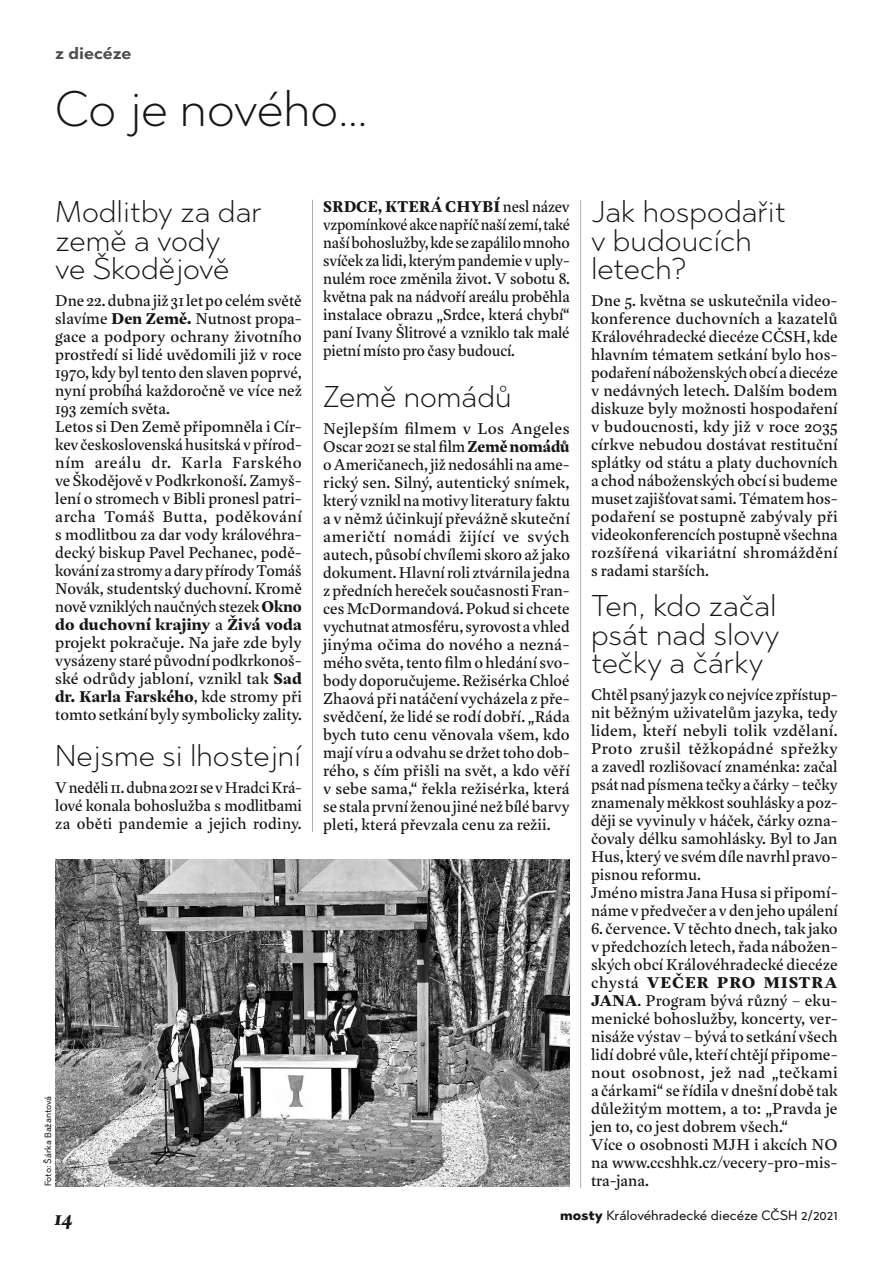
<style>
.page{position:relative;width:893px;height:1263px;background:#fff}
.page>*{position:absolute;margin:0;border:0;box-sizing:border-box;transform-origin:0 0}
.t1{font:300 49.5px "Abrade";color:#151616}
.t2{font:300 30px/28.5px "Abrade";color:#151616}
.t3{font:italic 700 20.25px "Tara";color:#151616}
.t4{font:16.5px/18px "Tara";color:#151616}
.t5{font:16.5px/18px "Tara";color:#151616;text-align:justify;scale:1.04 1}
.t6{font:16.5px/18px "Tara";color:#151616;text-align:justify;scale:.96 1}
.t7{font:700 16.5px "Abrade";color:#4e4e4d}
.t8{font:13.5px "Abrade";color:#151616}
.t9{font:9px "Abrade";letter-spacing:-.01em;color:#151616}
.s1{font-weight:700}
.s2{font-weight:800}
</style>
<div class="page">
<img style="left:55px;top:859px;width:515px;height:327px">
<hr style="left:312px;top:200px;width:1px;height:632px;background:#afb0b0">
<hr style="left:580px;top:200px;width:1px;height:988px;background:#afb0b0">
<p class="t7" style="left:55px;top:42px;width:78px">z diecéze</p>
<h1 class="t1" style="left:55px;top:76px;width:314px">Co je nového…</h1>
<h2 class="t2" style="left:55px;top:197px;width:208px">Modlitby za dar země a vody<br>ve Škodějově</h2>
<p class="t4" style="left:55px;top:291px;width:248px">Dne 22. dubna již 31 let po celém světě slavíme <span class="s1">Den Země.</span> Nutnost propa&shy;gace a podpory ochrany životního prostředí si lidé uvědomili již v roce 1970, kdy byl tento den slaven poprvé, nyní probíhá každoročně ve více než 193 zemích světa.<br>Letos si Den Země připomněla i Cír&shy;kev československá husitská vpřírod&shy;ním areálu dr. Karla Farského ve Škodějově vPodkrkonoší. Zamyš&shy;lení o stromech v Bibli pronesl patri&shy;archa Tomáš Butta, poděkování s modlitbou za dar vody královéhra&shy;decký biskup Pavel Pechanec, podě&shy;kování zastromy adary přírody Tomáš Novák, studentský duchovní. Kromě nově vzniklých naučných stezek <span class="s1">Okno do duchovní krajiny</span> a <span class="s1">Živá voda </span>projekt pokračuje. Na jaře zde byly vysázeny staré původní podkrkonoš&shy;ské odrůdy jabloní, vznikl tak <span class="s1">Sad dr. Karla Farského</span>, kde stromy při tomto setkání byly symbolicky zality.</p>
<h2 class="t2" style="left:55px;top:741px;width:247px">Nejsme si lhostejní</h2>
<p class="t6" style="left:55px;top:778px;width:258px">Vneděli 11. dubna 2021 se vHradci Krá&shy;lové konala bohoslužba s modlitbami za oběti pandemie a jejich rodiny.</p>
<p class="t4" style="left:323px;top:197px;width:248px;text-align:justify"><span class="s1">SRDCE, KTERÁ CHYBÍ</span> nesl název vzpomínkové akce napříč naší zemí, také naší bohoslužby, kde se zapálilo mnoho svíček za lidi, kterým pandemie vuply&shy;nulém roce změnila život. V sobotu 8. května pak na nádvoří areálu proběhla instalace obrazu „Srdce, která chybí“ paní Ivany Šlitrové a vzniklo tak malé pietní místo pro časy budoucí.</p>
<h2 class="t2" style="left:323px;top:382px;width:190px">Země nomádů</h2>
<p class="t5" style="left:323px;top:419px;width:239px">Nejlepším filmem v Los Angeles Oscar 2021 se stal film <span class="s1">Země nomádů </span>oAmeričanech, již nedosáhli na ame&shy;rický sen. Silný, autentický snímek, který vznikl namotivy literatury faktu a v němž účinkují převážně skuteční američtí nomádi žijící ve svých autech, působí chvílemi skoro až jako dokument. Hlavní roli ztvárnila jedna z předních hereček současnosti Fran&shy;ces McDormandová. Pokud si chcete vychutnat atmosféru, syrovost avhled jinýma očima do nového a nezná&shy;mého světa, tento film o hledání svo&shy;body doporučujeme. Režisérka Chloé Zhaová při natáčení vycházela z pře&shy;svědčení, že lidé se rodí dobří. „Ráda bych tuto cenu věnovala všem, kdo mají víru a odvahu se držet toho dob&shy;rého, s čím přišli na svět, a kdo věří v sebe sama,“ řekla režisérka, která se stala první ženou jiné než bílé barvy pleti, která převzala cenu za režii.</p>
<p class="t9" style="left:42px;top:1186px;width:92px;rotate:-90deg">Foto: Šárka Bažantová</p>
<h2 class="t2" style="left:591px;top:197px;width:196px">Jak hospodařit v budoucích letech?</h2>
<p class="t4" style="left:591px;top:291px;width:248px;text-align:justify">Dne 5. května se uskutečnila video&shy;konference duchovních a kazatelů Královéhradecké diecéze CČSH, kde hlavním tématem setkání bylo hos&shy;podaření náboženských obcí adiecéze v nedávných letech. Dalším bodem diskuze byly možnosti hospodaření v budoucnosti, kdy již v roce 2035 církve nebudou dostávat restituční splátky od státu a platy duchovních a chod náboženských obcí si budeme muset zajišťovat sami. Tématem hos&shy;podaření se postupně zabývaly při videokonferencích postupně všechna rozšířená vikariátní shromáždění s radami starších.</p>
<h2 class="t2" style="left:591px;top:591px;width:190px;text-align:justify">Ten, kdo začal psát nad slovy tečky a čárky</h2>
<p class="t4" style="left:591px;top:685px;width:248px">Chtěl psaný jazyk co nejvíce zpřístup&shy;nit běžným uživatelům jazyka, tedy lidem, kteří nebyli tolik vzdělaní.<br>Proto zrušil těžkopádné spřežky a zavedl rozlišovací znaménka: začal psát nad písmena tečkya čárky – tečky znamenaly měkkost souhlásky apoz&shy;ději se vyvinuly v háček, čárky ozna&shy;čovaly délku samohlásky. Byl to Jan Hus, který ve svém díle navrhl pravo&shy;pisnou reformu.<br>Jméno mistra Jana Husa si připomí&shy;náme vpředvečer a v den jeho upálení</p>
<p class="t4" style="left:591px;top:919px;width:248px">6. července. V těchto dnech, tak jako v předchozích letech, řada nábožen&shy;ských obcí Královéhradecké diecéze chystá <span class="s1">VEČER PRO MISTRA<br>JANA</span>. Program bývá různý – eku&shy;menické bohoslužby, koncerty, ver&shy;nisáže výstav – bývá to setkání všech lidí dobré vůle, kteří chtějí připome&shy;nout osobnost, jež nad „tečkami a čárkami“ se řídila v dnešní době tak důležitým mottem, a to: „Pravda je jen to, co jest dobrem všech.“<br>Více o osobnosti MJH i akcích NO na www.ccshhk.cz/vecery-pro-mis&shy;tra-jana.</p>
<p class="t3" style="left:55px;top:1205px;width:20px">14</p>
<p class="t8" style="left:560px;top:1206px;width:279px"><span class="s2">mosty</span> Královéhradecké diecéze CČSH 2/2021</p>
</div>
